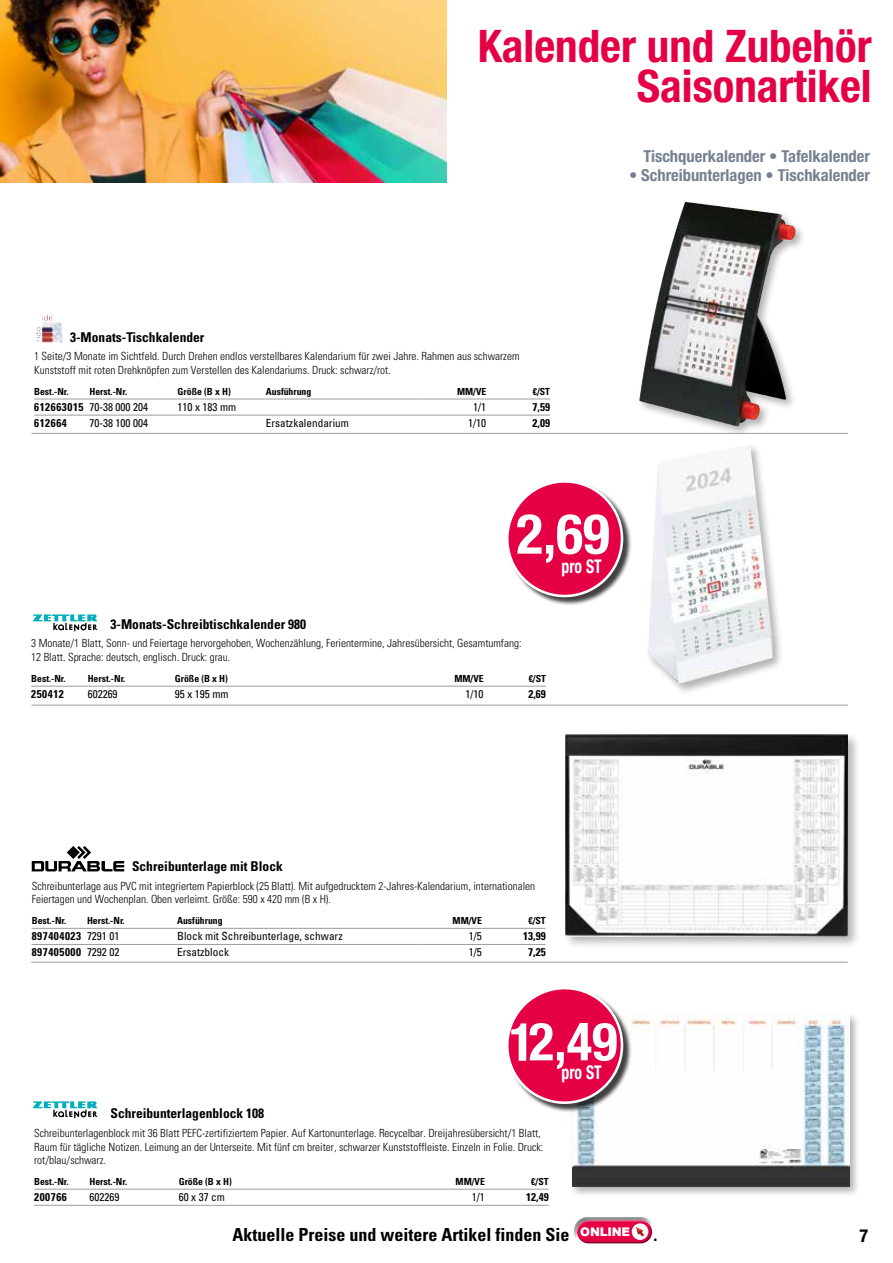
<style>
.page{position:relative;width:893px;height:1263px;background:#fff}
.page>*{position:absolute;margin:0;border:0;box-sizing:border-box;transform-origin:0 0}
.t1{font:700 condensed 55.5px "Helvetica Neue";color:#fff}
.t2{font:700 condensed 52.8px "Helvetica Neue";color:#fff}
.t3{font:700 condensed 45px/40.5px "Helvetica Neue";color:#e50046;text-align:right}
.t4{font:700 condensed 18.9px "Helvetica Neue";color:#fff;scale:.83 1}
.t5{font:700 18px "Univers LT Std 67 Cn Lt";color:#000}
.t6{font:700 condensed 18px "Helvetica Neue";color:#000}
.t7{font:700 condensed 16.5px "Helvetica Neue";color:#758091}
.t8{font:700 13.5px "Univers LT Std 67 Cn Lt";color:#000}
.t9{font:900 11.85px "Arial";letter-spacing:-.02em;color:#fff}
.t10{font:300 condensed 11.25px/13.5px "Univers LT Std";color:#000}
.t11{font:condensed 11.25px "Univers LT Std";color:#000}
.t12{font:700 11.25px "Univers LT Std 67 Cn Lt";letter-spacing:.05em;color:#000}
.t13{font:700 9.75px "Univers LT Std 67 Cn Lt";color:#000}
.s1{font-family:"Univers LT Std 67 Cn Lt";font-weight:700;font-stretch:normal}
.s2{font-family:"Univers LT Std";font-weight:400;font-stretch:condensed}
</style>
<div class="page">
<div style="left:574px;top:1217px;width:81px;height:21px;background:#fff;opacity:.75"></div>
<div style="left:574px;top:1223px;width:81px;height:24px;background:#000;opacity:.75"></div>
<svg style="left:577px;top:1220px;width:75px;height:23px;background:#de1f5a"></svg>
<div style="left:634px;top:1225px;width:11px;height:11px;background:#fff;opacity:.75"></div>
<div style="left:634px;top:1229px;width:11px;height:10px;background:#000;opacity:.75"></div>
<img style="left:0;top:0;width:446px;height:183px">
<hr style="left:34px;top:1189px;width:55px;height:1px;background:#9d9d9c">
<hr style="left:89px;top:1189px;width:90px;height:1px;background:#9d9d9c">
<hr style="left:179px;top:1189px;width:235px;height:1px;background:#9d9d9c">
<hr style="left:414px;top:1189px;width:71px;height:1px;background:#9d9d9c">
<hr style="left:485px;top:1189px;width:64px;height:1px;background:#9d9d9c">
<hr style="left:34px;top:1205px;width:55px;height:1px;background:#9d9d9c">
<hr style="left:89px;top:1205px;width:90px;height:1px;background:#9d9d9c">
<hr style="left:179px;top:1205px;width:235px;height:1px;background:#9d9d9c">
<hr style="left:414px;top:1205px;width:71px;height:1px;background:#9d9d9c">
<hr style="left:485px;top:1205px;width:64px;height:1px;background:#9d9d9c">
<div style="left:570px;top:1012px;width:291px;height:186px;background:#000;opacity:.3"></div>
<img style="left:572px;top:1014px;width:277px;height:173px">
<hr style="left:34px;top:399px;width:55px;height:1px;background:#9d9d9c">
<hr style="left:89px;top:399px;width:89px;height:1px;background:#9d9d9c">
<hr style="left:178px;top:399px;width:88px;height:1px;background:#9d9d9c">
<hr style="left:266px;top:399px;width:156px;height:1px;background:#9d9d9c">
<hr style="left:422px;top:399px;width:64px;height:1px;background:#9d9d9c">
<hr style="left:486px;top:399px;width:64px;height:1px;background:#9d9d9c">
<hr style="left:34px;top:415px;width:55px;height:1px;background:#9d9d9c">
<hr style="left:89px;top:415px;width:89px;height:1px;background:#9d9d9c">
<hr style="left:178px;top:415px;width:88px;height:1px;background:#9d9d9c">
<hr style="left:266px;top:415px;width:156px;height:1px;background:#9d9d9c">
<hr style="left:422px;top:415px;width:64px;height:1px;background:#9d9d9c">
<hr style="left:486px;top:415px;width:64px;height:1px;background:#9d9d9c">
<div style="left:637px;top:199px;width:170px;height:239px;background:#000;opacity:.3"></div>
<img style="left:639px;top:202px;width:57px;height:214px">
<img style="left:35px;top:315px;width:27px;height:28px">
<hr style="left:31px;top:686px;width:57px;height:1px;background:#9d9d9c">
<hr style="left:88px;top:686px;width:87px;height:1px;background:#9d9d9c">
<hr style="left:175px;top:686px;width:245px;height:1px;background:#9d9d9c">
<hr style="left:420px;top:686px;width:64px;height:1px;background:#9d9d9c">
<hr style="left:484px;top:686px;width:62px;height:1px;background:#9d9d9c">
<div style="left:646px;top:442px;width:138px;height:253px;background:#000;opacity:.3"></div>
<img style="left:648px;top:445px;width:124px;height:238px">
<hr style="left:32px;top:705px;width:816px;height:1px;background:#9d9d9c">
<hr style="left:32px;top:433px;width:816px;height:1px;background:#9d9d9c">
<svg style="left:32px;top:846px;width:92px;height:25px"></svg>
<hr style="left:32px;top:928px;width:55px;height:1px;background:#9d9d9c">
<hr style="left:87px;top:928px;width:90px;height:1px;background:#9d9d9c">
<hr style="left:177px;top:928px;width:243px;height:1px;background:#9d9d9c">
<hr style="left:420px;top:928px;width:62px;height:1px;background:#9d9d9c">
<hr style="left:482px;top:928px;width:64px;height:1px;background:#9d9d9c">
<hr style="left:32px;top:944px;width:55px;height:1px;background:#9d9d9c">
<hr style="left:87px;top:944px;width:90px;height:1px;background:#9d9d9c">
<hr style="left:177px;top:944px;width:243px;height:1px;background:#9d9d9c">
<hr style="left:420px;top:944px;width:62px;height:1px;background:#9d9d9c">
<hr style="left:482px;top:944px;width:64px;height:1px;background:#9d9d9c">
<div style="left:563px;top:732px;width:298px;height:218px;background:#000;opacity:.3"></div>
<img style="left:566px;top:735px;width:282px;height:201px">
<hr style="left:31px;top:962px;width:817px;height:1px;background:#9d9d9c">
<svg style="left:33px;top:614px;width:65px;height:17px"></svg>
<svg style="left:33px;top:1101px;width:65px;height:17px"></svg>
<div style="left:507px;top:481px;width:125px;height:125px;background:#000;opacity:.75"></div>
<svg style="left:507px;top:481px;width:123px;height:123px"></svg>
<div style="left:507px;top:988px;width:125px;height:125px;background:#000;opacity:.75"></div>
<svg style="left:507px;top:988px;width:123px;height:123px"></svg>
<h3 class="t3" style="left:478px;top:25px;width:395px">Kalender und Zubehör<br>Saisonartikel</h3>
<h3 class="t7" style="left:643px;top:146px;width:228px">Tischquerkalender • Tafelkalender</h3>
<h3 class="t7" style="left:629px;top:165px;width:242px">• Schreibunterlagen • Tischkalender</h3>
<p class="t8" style="left:70px;top:329px;width:136px">3-Monats-Tischkalender</p>
<p class="t10" style="left:34px;top:350px;width:487px">1 Seite/3 Monate im Sichtfeld. Durch Drehen endlos verstellbares Kalendarium für zwei Jahre. Rahmen aus schwarzem<br>Kunststoff mit roten Drehknöpfen zum Verstellen des Kalendariums. Druck: schwarz/rot.</p>
<p class="t13" style="left:34px;top:385px;width:36px">Best.-Nr.</p>
<p class="t13" style="left:89px;top:385px;width:39px">Herst.-Nr.</p>
<p class="t13" style="left:178px;top:385px;width:55px">Größe (B x H)</p>
<p class="t13" style="left:266px;top:385px;width:47px">Ausführung</p>
<p class="t13" style="left:457px;top:385px;width:31px">MM/VE</p>
<p class="t13" style="left:533px;top:385px;width:19px">€/ST</p>
<p class="t11" style="left:34px;top:400px;width:115px"><span class="s1">612663015</span> 70-38 000 204</p>
<p class="t11" style="left:178px;top:400px;width:60px">110 x 183 mm</p>
<p class="t11" style="left:473px;top:400px;width:15px">1/1</p>
<p class="t12" style="left:533px;top:400px;width:19px">7,59</p>
<p class="t12" style="left:34px;top:416px;width:34px">612664</p>
<p class="t11" style="left:89px;top:416px;width:60px">70-38 100 004</p>
<p class="t11" style="left:266px;top:416px;width:85px">Ersatzkalendarium</p>
<p class="t11" style="left:468px;top:416px;width:20px">1/10</p>
<p class="t12" style="left:533px;top:416px;width:19px">2,09</p>
<p class="t8" style="left:111px;top:616px;width:197px">3-Monats-Schreibtischkalender 980</p>
<h1 class="t1" style="left:516px;top:500px;width:95px">2,69</h1>
<h3 class="t4" style="left:561px;top:555px;width:50px">pro ST</h3>
<p class="t10" style="left:31px;top:637px;width:492px">3 Monate/1 Blatt, Sonn- und Feiertage hervorgehoben, Wochenzählung, Ferientermine, Jahresübersicht, Gesamtumfang:<br>12 Blatt. Sprache: deutsch, englisch. Druck: grau.</p>
<p class="t13" style="left:31px;top:672px;width:36px">Best.-Nr.</p>
<p class="t13" style="left:88px;top:672px;width:39px">Herst.-Nr.</p>
<p class="t13" style="left:175px;top:672px;width:55px">Größe (B x H)</p>
<p class="t13" style="left:454px;top:672px;width:31px">MM/VE</p>
<p class="t13" style="left:529px;top:672px;width:19px">€/ST</p>
<p class="t12" style="left:31px;top:687px;width:34px">250412</p>
<p class="t11" style="left:88px;top:687px;width:31px">602269</p>
<p class="t11" style="left:175px;top:687px;width:55px">95 x 195 mm</p>
<p class="t11" style="left:465px;top:687px;width:20px">1/10</p>
<p class="t12" style="left:528px;top:687px;width:19px">2,69</p>
<p class="t8" style="left:132px;top:858px;width:152px">Schreibunterlage mit Block</p>
<p class="t10" style="left:32px;top:879px;width:505px">Schreibunterlage aus PVC mit integriertem Papierblock (25 Blatt). Mit aufgedrucktem 2-Jahres-Kalendarium, internationalen<br>Feiertagen und Wochenplan. Oben verleimt. Größe: 590 x 420 mm (B x H).</p>
<p class="t13" style="left:32px;top:914px;width:36px">Best.-Nr.</p>
<p class="t13" style="left:87px;top:914px;width:39px">Herst.-Nr.</p>
<p class="t13" style="left:177px;top:914px;width:47px">Ausführung</p>
<p class="t13" style="left:453px;top:914px;width:31px">MM/VE</p>
<p class="t13" style="left:528px;top:914px;width:19px">€/ST</p>
<p class="t12" style="left:32px;top:929px;width:89px">897404023 <span class="s2">7291 01</span></p>
<p class="t11" style="left:177px;top:929px;width:167px">Block mit Schreibunterlage, schwarz</p>
<p class="t11" style="left:469px;top:929px;width:15px">1/5</p>
<p class="t12" style="left:523px;top:929px;width:24px">13,99</p>
<p class="t12" style="left:32px;top:945px;width:89px">897405000 <span class="s2">7292 02</span></p>
<p class="t11" style="left:177px;top:945px;width:53px">Ersatzblock</p>
<p class="t11" style="left:469px;top:945px;width:15px">1/5</p>
<p class="t12" style="left:528px;top:945px;width:19px">7,25</p>
<p class="t8" style="left:111px;top:1104px;width:155px">Schreibunterlagenblock 108</p>
<h2 class="t2" style="left:509px;top:1009px;width:110px">12,49</h2>
<h3 class="t4" style="left:561px;top:1061px;width:50px">pro ST</h3>
<p class="t10" style="left:34px;top:1126px;width:511px">Schreibunterlagenblock mit 36 Blatt PEFC-zertifiziertem Papier. Auf Kartonunterlage. Recycelbar. Dreijahresübersicht/1 Blatt,<br>Raum für tägliche Notizen. Leimung an der Unterseite. Mit fünf cm breiter, schwarzer Kunststoffleiste. Einzeln in Folie. Druck: rot/blau/schwarz.</p>
<p class="t13" style="left:34px;top:1175px;width:36px">Best.-Nr.</p>
<p class="t13" style="left:89px;top:1175px;width:39px">Herst.-Nr.</p>
<p class="t13" style="left:179px;top:1175px;width:55px">Größe (B x H)</p>
<p class="t13" style="left:456px;top:1175px;width:31px">MM/VE</p>
<p class="t13" style="left:531px;top:1175px;width:19px">€/ST</p>
<p class="t12" style="left:34px;top:1190px;width:34px">200766</p>
<p class="t11" style="left:89px;top:1190px;width:31px">602269</p>
<p class="t11" style="left:179px;top:1190px;width:48px">60 x 37 cm</p>
<p class="t11" style="left:472px;top:1190px;width:15px">1/1</p>
<p class="t12" style="left:526px;top:1190px;width:24px">12,49</p>
<h3 class="t5" style="left:233px;top:1223px;width:339px">Aktuelle Preise und weitere Artikel finden Sie</h3>
<h3 class="t5" style="left:654px;top:1223px;width:5px">.</h3>
<h3 class="t6" style="left:859px;top:1224px;width:10px">7</h3>
<p class="t9" style="left:580px;top:1223px;width:51px">ONLINE</p>
</div>
